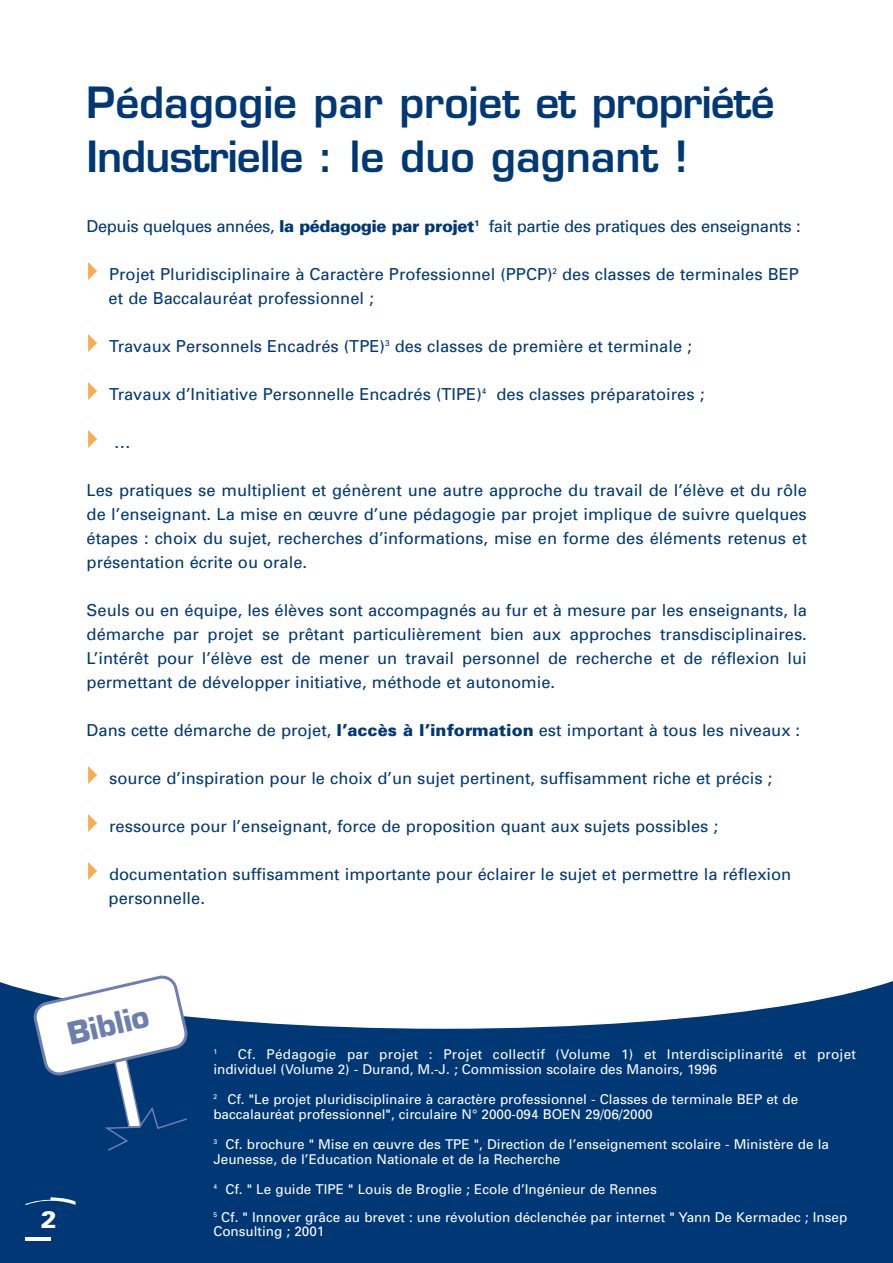
<style>
.page{position:relative;width:893px;height:1263px;background:#fff}
.page>*{position:absolute;margin:0;border:0;box-sizing:border-box;transform-origin:0 0}
.t1{font:600 42px/54px "Eurostile";color:#003876}
.t2{font:700 30.15px "Eurostile";color:#6d7fad}
.t3{font:900 24px "Univers";color:#fff}
.t4{font:16.5px/24px "Univers";color:#003876}
.t5{font:16.5px "Univers";letter-spacing:-.02em;color:#003876}
.t6{font:13.5px/15px "Univers";color:#fff}
.t7{font:13.5px/15px "Univers";letter-spacing:.02em;color:#fff}
.t8{font:6.75px "Univers";color:#fff}
.s1{font-weight:900}
</style>
<div class="page">
<svg style="left:88px;top:862px;width:9px;height:18px"></svg>
<svg style="left:88px;top:814px;width:9px;height:18px"></svg>
<svg style="left:88px;top:766px;width:9px;height:18px"></svg>
<svg style="left:88px;top:430px;width:9px;height:18px"></svg>
<svg style="left:88px;top:382px;width:9px;height:18px"></svg>
<svg style="left:88px;top:334px;width:9px;height:18px"></svg>
<svg style="left:88px;top:262px;width:9px;height:18px"></svg>
<svg style="left:0;top:975px;width:892px;height:288px;background:#225388"></svg>
<svg style="left:34px;top:976px;width:153px;height:175px"></svg>
<hr style="left:25px;top:1238px;width:26px;height:3px;background:#fff">
<svg style="left:25px;top:1195px;width:50px;height:10px"></svg>
<h1 class="t1" style="left:87px;top:80px;width:689px">Pédagogie par projet et propriété<br>Industrielle : le duo gagnant !</h1>
<p class="t5" style="left:87px;top:220px;width:715px">Depuis quelques années, <span class="s1">la pédagogie par projet</span><sup>1</sup> fait partie des pratiques des enseignants :</p>
<p class="t4" style="left:109px;top:264px;width:691px">Projet Pluridisciplinaire à Caractère Professionnel (PPCP)<sup>2</sup> des classes de terminales BEP et de Baccalauréat professionnel ;</p>
<p class="t4" style="left:109px;top:336px;width:584px">Travaux Personnels Encadrés (TPE)<sup>3</sup> des classes de première et terminale ;</p>
<p class="t4" style="left:109px;top:384px;width:596px">Travaux d’Initiative Personnelle Encadrés (TIPE)<sup>4</sup> des classes préparatoires ;</p>
<p class="t4" style="left:114px;top:432px;width:18px">…</p>
<p class="t4" style="left:87px;top:480px;width:721px;text-align:justify">Les pratiques se multiplient et génèrent une autre approche du travail de l’élève et du rôle de l’enseignant. La mise en œuvre d’une pédagogie par projet implique de suivre quelques étapes : choix du sujet, recherches d’informations, mise en forme des éléments retenus et présentation écrite ou orale.</p>
<p class="t4" style="left:87px;top:600px;width:721px;text-align:justify">Seuls ou en équipe, les élèves sont accompagnés au fur et à mesure par les enseignants, la démarche par projet se prêtant particulièrement bien aux approches transdisciplinaires.<br>L’intérêt pour l’élève est de mener un travail personnel de recherche et de réflexion lui permettant de développer initiative, méthode et autonomie.</p>
<p class="t4" style="left:87px;top:720px;width:715px">Dans cette démarche de projet, <span class="s1">l’accès à l’information</span> est important à tous les niveaux :</p>
<p class="t4" style="left:109px;top:768px;width:664px">source d’inspiration pour le choix d’un sujet pertinent, suffisamment riche et précis ;</p>
<p class="t4" style="left:109px;top:816px;width:610px">ressource pour l’enseignant, force de proposition quant aux sujets possibles ;</p>
<p class="t4" style="left:109px;top:864px;width:684px">documentation suffisamment importante pour éclairer le sujet et permettre la réflexion personnelle.</p>
<h2 class="t2" style="left:65px;top:1023px;width:84px;rotate:-13deg">Biblio</h2>
<h3 class="t3" style="left:41px;top:1211px;width:18px">2</h3>
<p class="t8" style="left:213px;top:1049px;width:5px">1</p>
<p class="t7" style="left:213px;top:1048px;width:644px;text-indent:25px">Cf. Pédagogie par projet : Projet collectif (Volume 1) et Interdisciplinarité et projet individuel (Volume 2) - Durand, M.-J. ; Commission scolaire des Manoirs, 1996</p>
<p class="t6" style="left:213px;top:1093px;width:586px"><sup>2</sup> Cf. "Le projet pluridisciplinaire à caractère professionnel - Classes de terminale BEP et de baccalauréat professionnel", circulaire N° 2000-094 BOEN 29/06/2000</p>
<p class="t6" style="left:213px;top:1138px;width:617px"><sup>3</sup> Cf. brochure " Mise en œuvre des TPE ", Direction de l’enseignement scolaire - Ministère de la<br>Jeunesse, de l’Education Nationale et de la Recherche</p>
<p class="t6" style="left:213px;top:1176px;width:635px;line-height:28.5px"><sup>4</sup> Cf. " Le guide TIPE " Louis de Broglie ; Ecole d’Ingénieur de Rennes<br><sup>5</sup> Cf. " Innover grâce au brevet : une révolution déclenchée par internet " Yann De Kermadec ; Insep</p>
<p class="t6" style="left:213px;top:1225px;width:113px">Consulting ; 2001</p>
</div>
